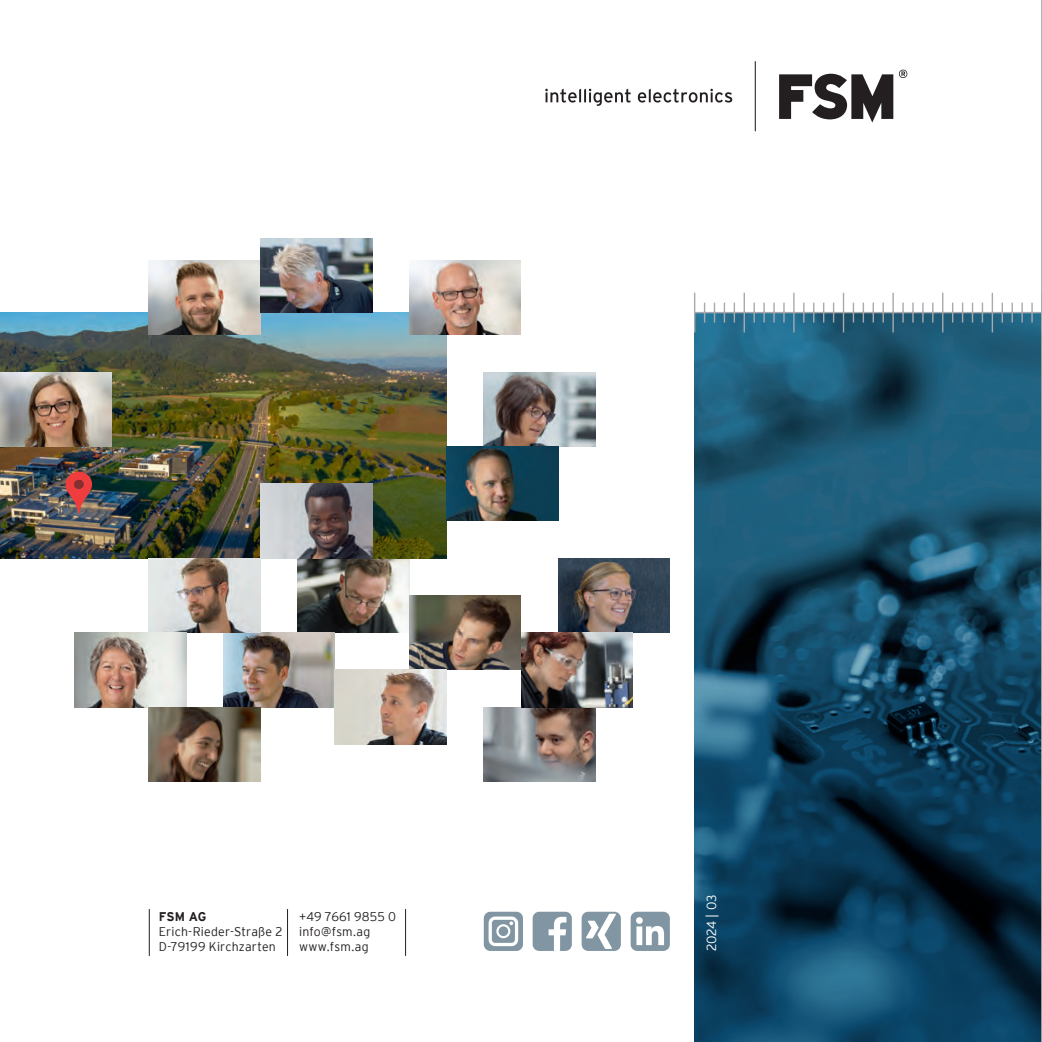
<style>
.page{position:relative;width:1042px;height:1042px;background:#fff}
.page>*{position:absolute;margin:0;border:0;box-sizing:border-box;transform-origin:0 0}
.t1{font:300 13.12px "Interstate";letter-spacing:-.02em;color:#fff}
.t2{font:300 12.6px/14.9px "Interstate";letter-spacing:.015em;color:#231f20}
.t3{font:700 12.6px "Interstate";color:#231f20}
</style>
<div class="page">
<img style="left:694px;top:313px;width:347px;height:133px">
<svg style="left:694px;top:446px;width:347px;height:596px;background:#124560"></svg>
<img style="left:298px;top:558px;width:111px;height:74px">
<img style="left:0;top:313px;width:446px;height:245px">
<img style="left:223px;top:632px;width:112px;height:75px">
<img style="left:149px;top:260px;width:111px;height:75px">
<img style="left:149px;top:558px;width:111px;height:74px">
<img style="left:74px;top:632px;width:112px;height:75px">
<img style="left:484px;top:707px;width:111px;height:74px">
<img style="left:260px;top:484px;width:112px;height:74px">
<img style="left:409px;top:595px;width:112px;height:75px">
<img style="left:558px;top:558px;width:112px;height:74px">
<img style="left:521px;top:632px;width:111px;height:75px">
<img style="left:484px;top:372px;width:111px;height:74px">
<img style="left:260px;top:238px;width:112px;height:75px">
<img style="left:446px;top:446px;width:112px;height:75px">
<img style="left:149px;top:707px;width:111px;height:74px">
<img style="left:335px;top:670px;width:111px;height:74px">
<svg style="left:65px;top:472px;width:27px;height:41px"></svg>
<hr style="left:287px;top:909px;width:1px;height:47px;background:#231f20">
<hr style="left:405px;top:909px;width:1px;height:47px;background:#231f20">
<hr style="left:149px;top:909px;width:1px;height:47px;background:#231f20">
<div style="left:484px;top:912px;width:39px;height:39px;background:#8195a3;border-radius:7px"></div>
<svg style="left:488px;top:916px;width:30px;height:30px"></svg>
<div style="left:533px;top:912px;width:39px;height:39px;background:#8195a3;border-radius:7px"></div>
<svg style="left:548px;top:917px;width:18px;height:34px"></svg>
<div style="left:630px;top:912px;width:40px;height:39px;background:#8195a3;border-radius:7px"></div>
<svg style="left:636px;top:917px;width:28px;height:28px"></svg>
<div style="left:582px;top:912px;width:39px;height:39px;background:#8195a3;border-radius:7px"></div>
<svg style="left:586px;top:913px;width:30px;height:36px"></svg>
<img style="left:0;top:372px;width:112px;height:74px">
<img style="left:409px;top:260px;width:112px;height:75px">
<hr style="left:1041px;top:0;width:1px;height:1042px;background:#a8a9ad">
<hr style="left:743px;top:293px;width:2px;height:39px;background:#a8a9ad">
<svg style="left:733px;top:303px;width:2px;height:19px"></svg>
<svg style="left:724px;top:303px;width:1px;height:19px"></svg>
<svg style="left:714px;top:303px;width:1px;height:19px"></svg>
<svg style="left:704px;top:303px;width:1px;height:19px"></svg>
<hr style="left:793px;top:293px;width:1px;height:39px;background:#a8a9ad">
<svg style="left:783px;top:303px;width:1px;height:19px"></svg>
<svg style="left:773px;top:303px;width:2px;height:19px"></svg>
<svg style="left:763px;top:303px;width:2px;height:19px"></svg>
<svg style="left:753px;top:303px;width:2px;height:19px"></svg>
<hr style="left:843px;top:293px;width:1px;height:39px;background:#a8a9ad">
<svg style="left:833px;top:303px;width:1px;height:19px"></svg>
<svg style="left:823px;top:303px;width:1px;height:19px"></svg>
<svg style="left:813px;top:303px;width:1px;height:19px"></svg>
<svg style="left:803px;top:303px;width:1px;height:19px"></svg>
<hr style="left:892px;top:293px;width:2px;height:39px;background:#a8a9ad">
<svg style="left:882px;top:303px;width:2px;height:19px"></svg>
<svg style="left:872px;top:303px;width:2px;height:19px"></svg>
<svg style="left:862px;top:303px;width:2px;height:19px"></svg>
<svg style="left:853px;top:303px;width:1px;height:19px"></svg>
<hr style="left:942px;top:293px;width:1px;height:39px;background:#a8a9ad">
<svg style="left:932px;top:303px;width:1px;height:19px"></svg>
<svg style="left:922px;top:303px;width:1px;height:19px"></svg>
<svg style="left:912px;top:303px;width:1px;height:19px"></svg>
<svg style="left:902px;top:303px;width:2px;height:19px"></svg>
<hr style="left:991px;top:293px;width:2px;height:39px;background:#a8a9ad">
<svg style="left:982px;top:303px;width:1px;height:19px"></svg>
<svg style="left:972px;top:303px;width:1px;height:19px"></svg>
<svg style="left:962px;top:303px;width:1px;height:19px"></svg>
<svg style="left:952px;top:303px;width:1px;height:19px"></svg>
<svg style="left:1031px;top:303px;width:2px;height:19px"></svg>
<svg style="left:1021px;top:303px;width:2px;height:19px"></svg>
<svg style="left:1011px;top:303px;width:2px;height:19px"></svg>
<svg style="left:1001px;top:303px;width:2px;height:19px"></svg>
<hr style="left:694px;top:293px;width:1px;height:39px;background:#a8a9ad">
<hr style="left:694px;top:312px;width:348px;height:1px;background:#a8a9ad">
<hr style="left:755px;top:61px;width:1px;height:70px;background:#231f20">
<svg style="left:899px;top:70px;width:8px;height:8px"></svg>
<svg style="left:779px;top:74px;width:114px;height:49px"></svg>
<svg style="left:545px;top:89px;width:85px;height:17px"></svg>
<svg style="left:638px;top:89px;width:94px;height:14px"></svg>
<p class="t3" style="left:159px;top:910px;width:49px">FSM AG</p>
<p class="t2" style="left:159px;top:924px;width:125px">Erich-Rieder-Straße 2<br>D-79199 Kirchzarten</p>
<p class="t2" style="left:299px;top:909px;width:98px">+49 7661 9855 0 info@fsm.ag www.fsm.ag</p>
<p class="t1" style="left:704px;top:951px;width:58px;rotate:-90deg">2024 | 03</p>
</div>
